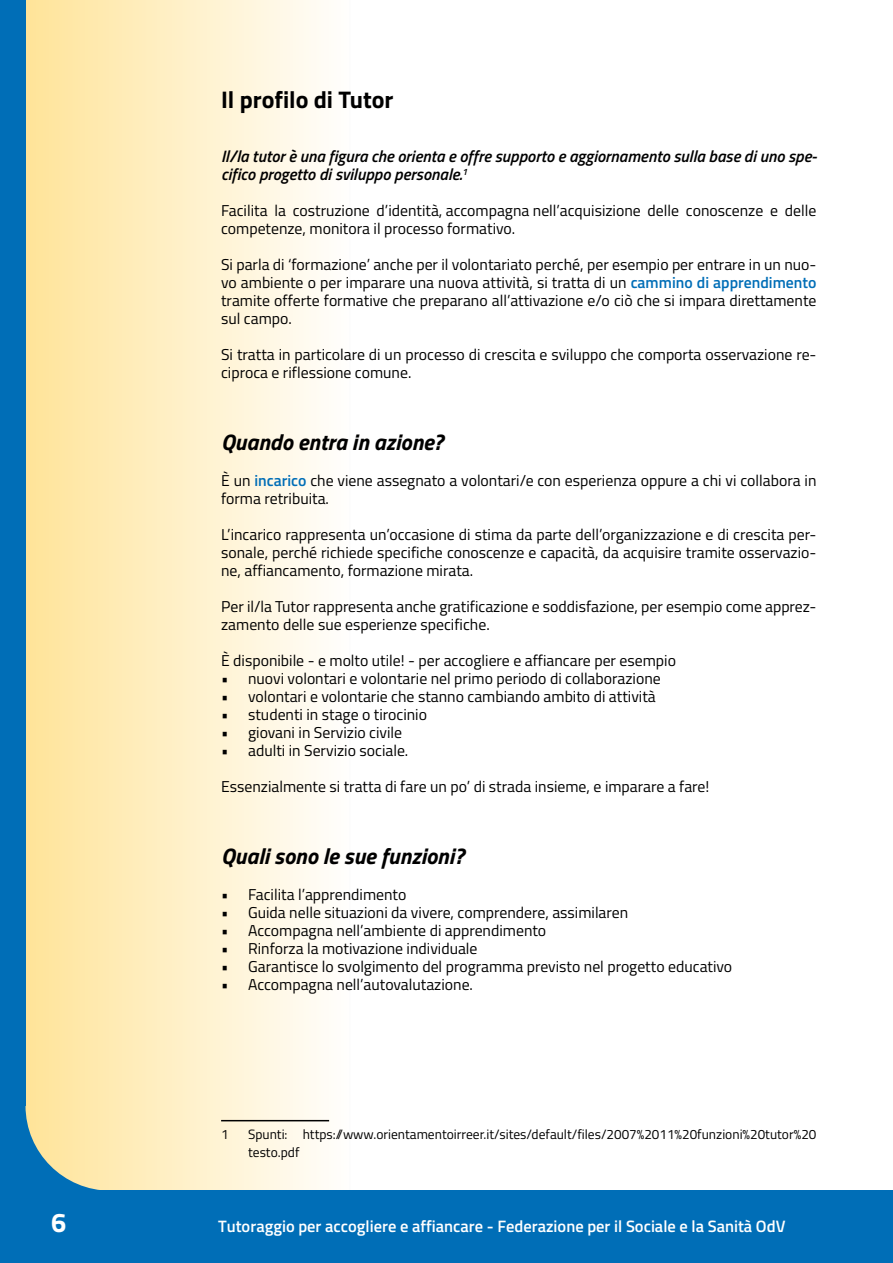
<style>
.page{position:relative;width:893px;height:1263px;background:#fff}
.page>*{position:absolute;margin:0;border:0;box-sizing:border-box;transform-origin:0 0}
.t1{font:700 27px "Titillium";color:#fff}
.t2{font:700 24px "Titillium";color:#000}
.t3{font:italic 700 22.5px "Titillium";color:#000}
.t4{font:italic 600 16.5px/18px "Titillium";color:#000}
.t5{font:600 16.5px "Titillium";color:#fff}
.t6{font:15.75px/18px "Titillium";color:#000}
.t7{font:13.5px/18px "Titillium";color:#000}
.s1{font-weight:600;color:#006eb7}
</style>
<div class="page">
<svg style="left:26px;top:0;width:325px;height:1191px"></svg>
<div style="left:0;top:0;width:26px;height:1106px;background:#006eb7"></div>
<div style="left:0;top:1191px;width:893px;height:72px;background:#006eb7"></div>
<svg style="left:0;top:1106px;width:111px;height:85px;background:#99b7ad"></svg>
<hr style="left:221px;top:1120px;width:108px;height:1px;background:#000">
<h2 class="t2" style="left:221px;top:81px;width:174px">Il profilo di Tutor</h2>
<p class="t4" style="left:221px;top:146px;width:598px">Il/la tutor è una figura che orienta e offre supporto e aggiornamento sulla base di uno spe&shy;cifico progetto di sviluppo personale.<sup>1</sup></p>
<p class="t6" style="left:221px;top:201px;width:597px">Facilita la costruzione d’identità, accompagna nell’acquisizione delle conoscenze e delle competenze, monitora il processo formativo.</p>
<p class="t6" style="left:221px;top:255px;width:597px;text-align:justify">Si parla di ‘formazione’ anche per il volontariato perché, per esempio per entrare in un nuo&shy;vo ambiente o per imparare una nuova attività, si tratta di un <span class="s1">cammino di apprendimento </span>tramite offerte formative che preparano all’attivazione e/o ciò che si impara direttamente sul campo.</p>
<p class="t6" style="left:221px;top:345px;width:597px">Si tratta in particolare di un processo di crescita e sviluppo che comporta osservazione re&shy;ciproca e riflessione comune.</p>
<h3 class="t3" style="left:221px;top:425px;width:224px">Quando entra in azione?</h3>
<p class="t6" style="left:221px;top:471px;width:597px">È un <span class="s1">incarico</span> che viene assegnato a volontari/e con esperienza oppure a chi vi collabora in forma retribuita.</p>
<p class="t6" style="left:221px;top:525px;width:597px;text-align:justify">L’incarico rappresenta un’occasione di stima da parte dell’organizzazione e di crescita per&shy;sonale, perché richiede specifiche conoscenze e capacità, da acquisire tramite osservazio&shy;ne, affiancamento, formazione mirata.</p>
<p class="t6" style="left:221px;top:597px;width:597px">Per il/la Tutor rappresenta anche gratificazione e soddisfazione, per esempio come apprez&shy;zamento delle sue esperienze specifiche.</p>
<p class="t6" style="left:221px;top:651px;width:456px">È disponibile - e molto utile! - per accogliere e affiancare per esempio</p>
<p class="t6" style="left:221px;top:669px;width:441px">• nuovi volontari e volontarie nel primo periodo di collaborazione</p>
<p class="t6" style="left:221px;top:687px;width:436px">• volontari e volontarie che stanno cambiando ambito di attività</p>
<p class="t6" style="left:221px;top:705px;width:207px">• studenti in stage o tirocinio</p>
<p class="t6" style="left:221px;top:723px;width:183px">• giovani in Servizio civile</p>
<p class="t6" style="left:221px;top:741px;width:189px">• adulti in Servizio sociale.</p>
<p class="t6" style="left:221px;top:777px;width:490px">Essenzialmente si tratta di fare un po’ di strada insieme, e imparare a fare!</p>
<h3 class="t3" style="left:221px;top:839px;width:244px">Quali sono le sue funzioni?</h3>
<p class="t6" style="left:221px;top:885px;width:187px">• Facilita l’apprendimento</p>
<p class="t6" style="left:221px;top:903px;width:409px">• Guida nelle situazioni da vivere, comprendere, assimilaren</p>
<p class="t6" style="left:221px;top:921px;width:327px">• Accompagna nell’ambiente di apprendimento</p>
<p class="t6" style="left:221px;top:939px;width:258px">• Rinforza la motivazione individuale</p>
<p class="t6" style="left:221px;top:957px;width:513px">• Garantisce lo svolgimento del programma previsto nel progetto educativo</p>
<p class="t6" style="left:221px;top:975px;width:253px">• Accompagna nell’autovalutazione.</p>
<p class="t7" style="left:221px;top:1124px;width:9px">1</p>
<p class="t7" style="left:248px;top:1124px;width:570px">Spunti: https://www.orientamentoirreer.it/sites/default/files/2007%2011%20funzioni%20tutor%20 testo.pdf</p>
<h1 class="t1" style="left:51px;top:1202px;width:17px">6</h1>
<p class="t5" style="left:218px;top:1214px;width:569px">Tutoraggio per accogliere e affiancare - Federazione per il Sociale e la Sanità OdV</p>
</div>
